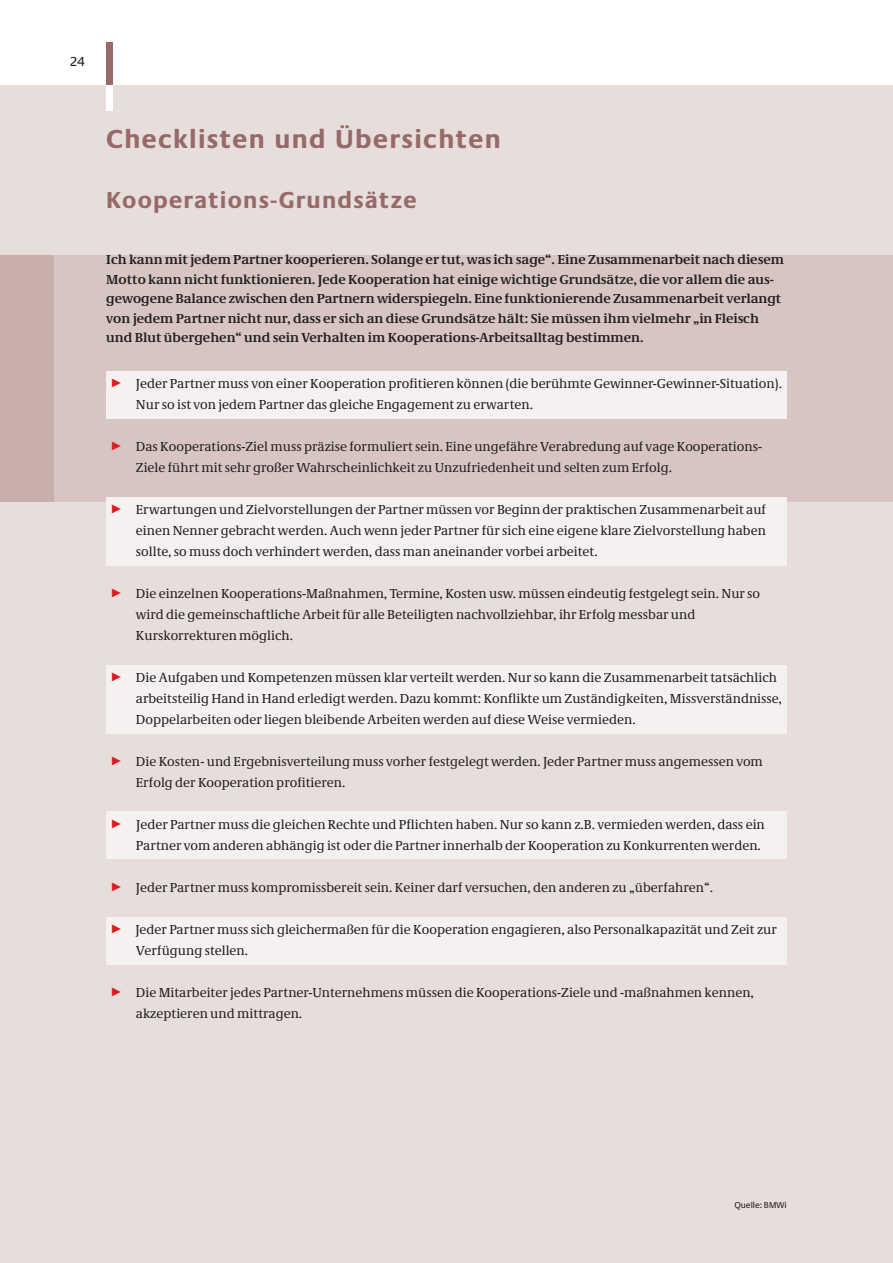
<style>
.page{position:relative;width:893px;height:1263px;background:#fff}
.page>*{position:absolute;margin:0;border:0;box-sizing:border-box;transform-origin:0 0}
.t1{font:700 27px "Neue Praxis";letter-spacing:.05em;color:#966a68}
.t2{font:700 24px "Neue Praxis";letter-spacing:.05em;color:#966a68}
.t3{font:13.5px/21px "Neue Demos";color:#231f20}
.t4{font:700 13.5px/19.5px "Neue Demos";color:#231f20}
.t5{font:13.5px "Neue Praxis";color:#231f20}
.t6{font:9px "Neue Praxis";color:#231f20}
.s1{color:#dd1b24}
</style>
<div class="page">
<div style="left:0;top:85px;width:893px;height:1178px;background:#e7dedc"></div>
<div style="left:13px;top:255px;width:880px;height:247px;background:#d6c5c2"></div>
<div style="left:0;top:255px;width:53px;height:247px;background:#c7afac"></div>
<div style="left:106px;top:43px;width:7px;height:42px;background:#966a68"></div>
<div style="left:106px;top:85px;width:7px;height:26px;background:#fff"></div>
<div style="left:106px;top:372px;width:681px;height:47px;background:#f5f1f0"></div>
<div style="left:106px;top:811px;width:681px;height:47px;background:#f5f1f0"></div>
<div style="left:106px;top:917px;width:681px;height:47px;background:#f5f1f0"></div>
<div style="left:106px;top:497px;width:681px;height:69px;background:#f5f1f0"></div>
<div style="left:106px;top:665px;width:681px;height:69px;background:#f5f1f0"></div>
<p class="t5" style="left:71px;top:57px;width:16px">24</p>
<h1 class="t1" style="left:106px;top:129px;width:396px">Checklisten und Übersichten</h1>
<h2 class="t2" style="left:106px;top:191px;width:312px">Kooperations-Grundsätze</h2>
<p class="t4" style="left:106px;top:251px;width:679px">Ich kann mit jedem Partner kooperieren. Solange er tut, was ich sage“. Eine Zusammenarbeit nach diesem Motto kann nicht funktionieren. Jede Kooperation hat einige wichtige Grundsätze, die vor allem die aus&shy;gewogene Balance zwischen den Partnern widerspiegeln. Eine funktionierende Zusammenarbeit verlangt von jedem Partner nicht nur, dass er sich an diese Grundsätze hält: Sie müssen ihm vielmehr „in Fleisch und Blut übergehen“ und sein Verhalten im Kooperations-Arbeitsalltag bestimmen.</p>
<p class="t3" style="left:136px;top:374px;width:648px;text-indent:-25px"><span class="s1">✓</span> Jeder Partner muss von einer Kooperation profitieren können (die berühmte Gewinner-Gewinner-Situation).<br>Nur so ist von jedem Partner das gleiche Engagement zu erwarten.</p>
<p class="t3" style="left:136px;top:437px;width:628px;text-indent:-25px"><span class="s1">✓</span> Das Kooperations-Ziel muss präzise formuliert sein. Eine ungefähre Verabredung auf vage Kooperations-<br>Ziele führt mit sehr großer Wahrscheinlichkeit zu Unzufriedenheit und selten zum Erfolg.</p>
<p class="t3" style="left:136px;top:500px;width:632px;text-align:justify;text-indent:-25px"><span class="s1">✓</span> Erwartungen und Zielvorstellungen der Partner müssen vor Beginn der praktischen Zusammenarbeit auf einen Nenner gebracht werden. Auch wenn jeder Partner für sich eine eigene klare Zielvorstellung haben sollte, so muss doch verhindert werden, dass man aneinander vorbei arbeitet.</p>
<p class="t3" style="left:136px;top:584px;width:626px;text-indent:-25px"><span class="s1">✓</span> Die einzelnen Kooperations-Maßnahmen, Termine, Kosten usw. müssen eindeutig festgelegt sein. Nur so wird die gemeinschaftliche Arbeit für alle Beteiligten nachvollziehbar, ihr Erfolg messbar und<br>Kurskorrekturen möglich.</p>
<p class="t3" style="left:136px;top:668px;width:648px;text-indent:-25px"><span class="s1">✓</span> Die Aufgaben und Kompetenzen müssen klar verteilt werden. Nur so kann die Zusammenarbeit tatsächlich arbeitsteilig Hand in Hand erledigt werden. Dazu kommt: Konflikte um Zuständigkeiten, Missverständnisse,<br>Doppelarbeiten oder liegen bleibende Arbeiten werden auf diese Weise vermieden.</p>
<p class="t3" style="left:136px;top:752px;width:628px;text-indent:-25px"><span class="s1">✓</span> Die Kosten- und Ergebnisverteilung muss vorher festgelegt werden. Jeder Partner muss angemessen vom<br>Erfolg der Kooperation profitieren.</p>
<p class="t3" style="left:111px;top:815px;width:656px;text-align:right"><span class="s1">✓</span> Jeder Partner muss die gleichen Rechte und Pflichten haben. Nur so kann z.B. vermieden werden, dass ein<br>Partner vom anderen abhängig ist oder die Partner innerhalb der Kooperation zu Konkurrenten werden.</p>
<p class="t3" style="left:111px;top:878px;width:604px"><span class="s1">✓</span> Jeder Partner muss kompromissbereit sein. Keiner darf versuchen, den anderen zu „überfahren“.</p>
<p class="t3" style="left:136px;top:920px;width:642px;text-indent:-25px"><span class="s1">✓</span> Jeder Partner muss sich gleichermaßen für die Kooperation engagieren, also Personalkapazität und Zeit zur<br>Verfügung stellen.</p>
<p class="t3" style="left:136px;top:983px;width:620px;text-indent:-25px"><span class="s1">✓</span> Die Mitarbeiter jedes Partner-Unternehmens müssen die Kooperations-Ziele und -maßnahmen kennen, akzeptieren und mittragen.</p>
<p class="t6" style="left:734px;top:1202px;width:54px">Quelle: BMWi</p>
</div>
